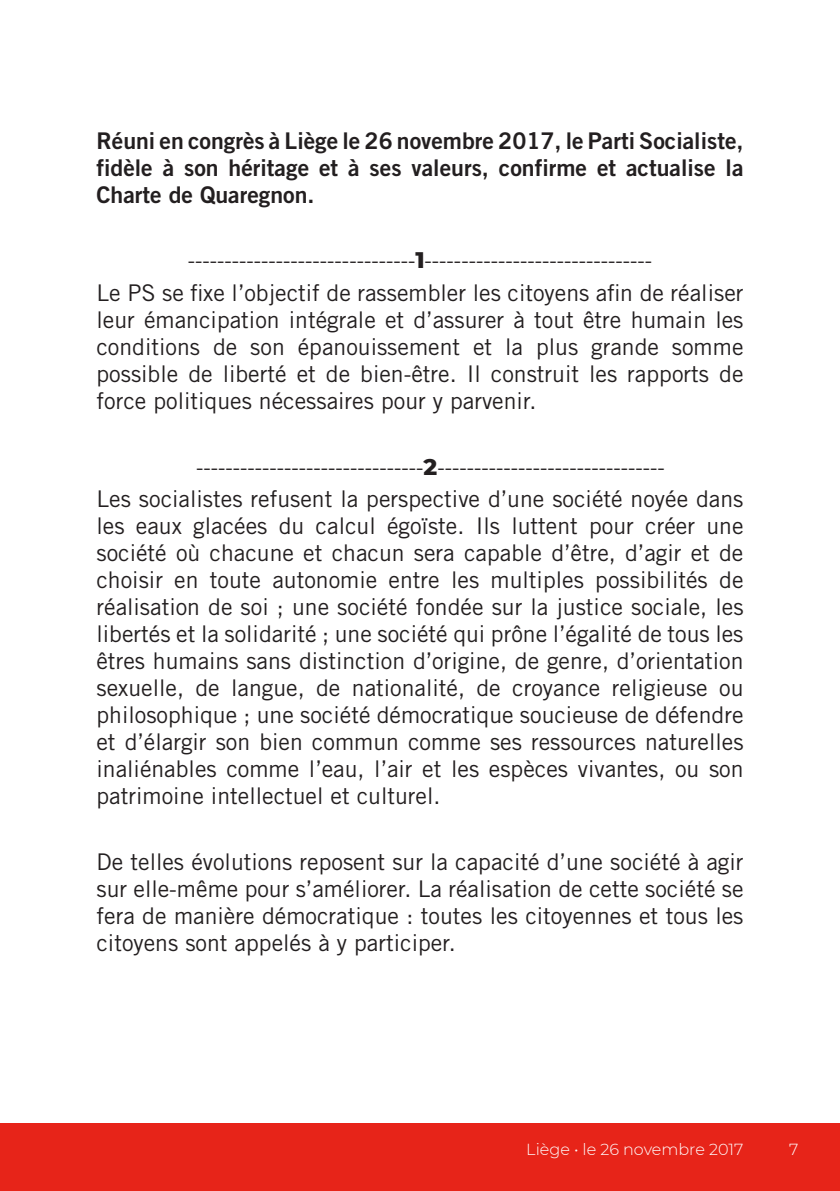
<style>
.page{position:relative;width:840px;height:1191px;background:#fff}
.page>*{position:absolute;margin:0;border:0;box-sizing:border-box;transform-origin:0 0}
.t1{font:23px/27px "Trade Gothic";color:#231f20;text-align:justify}
.t2{font:23px/27px "Trade Gothic Bold Two";color:#231f20;text-align:justify}
.t3{font:22px "Trade Gothic";color:#231f20}
.t4{font:300 16px "Montserrat";color:#fff}
.s1{font-family:"Montserrat";font-weight:800;font-size:23px}
</style>
<div class="page">
<div style="left:0;top:1123px;width:839px;height:68px;background:#e72419"></div>
<p class="t2" style="left:96px;top:127px;width:648px">Réuni en congrès à Liège le 26 novembre 2017, le Parti Socialiste, fidèle à son héritage et à ses valeurs, confirme et actualise la Charte de Quaregnon.</p>
<p class="t3" style="left:188px;top:247px;width:465px">-------------------------------<span class="s1">1</span>-------------------------------</p>
<p class="t1" style="left:96px;top:279px;width:648px">Le PS se fixe l’objectif de rassembler les citoyens afin de réaliser leur émancipation intégrale et d’assurer à tout être humain les conditions de son épanouissement et la plus grande somme possible de liberté et de bien-être. Il construit les rapports de force politiques nécessaires pour y parvenir.</p>
<p class="t3" style="left:196px;top:453px;width:469px">-------------------------------<span class="s1">2</span>-------------------------------</p>
<p class="t1" style="left:96px;top:485px;width:648px">Les socialistes refusent la perspective d’une société noyée dans les eaux glacées du calcul égoïste. Ils luttent pour créer une société où chacune et chacun sera capable d’être, d’agir et de choisir en toute autonomie entre les multiples possibilités de réalisation de soi ; une société fondée sur la justice sociale, les libertés et la solidarité ; une société qui prône l’égalité de tous les êtres humains sans distinction d’origine, de genre, d’orientation sexuelle, de langue, de nationalité, de croyance religieuse ou philosophique ; une société démocratique soucieuse de défendre et d’élargir son bien commun comme ses ressources naturelles inaliénables comme l’eau, l’air et les espèces vivantes, ou son patrimoine intellectuel et culturel.</p>
<p class="t1" style="left:96px;top:847px;width:648px">De telles évolutions reposent sur la capacité d’une société à agir sur elle-même pour s’améliorer. La réalisation de cette société se fera de manière démocratique : toutes les citoyennes et tous les citoyens sont appelés à y participer.</p>
<p class="t4" style="left:526px;top:1138px;width:218px">Liège • le 26 novembre 2017</p>
<p class="t4" style="left:788px;top:1138px;width:11px">7</p>
</div>
